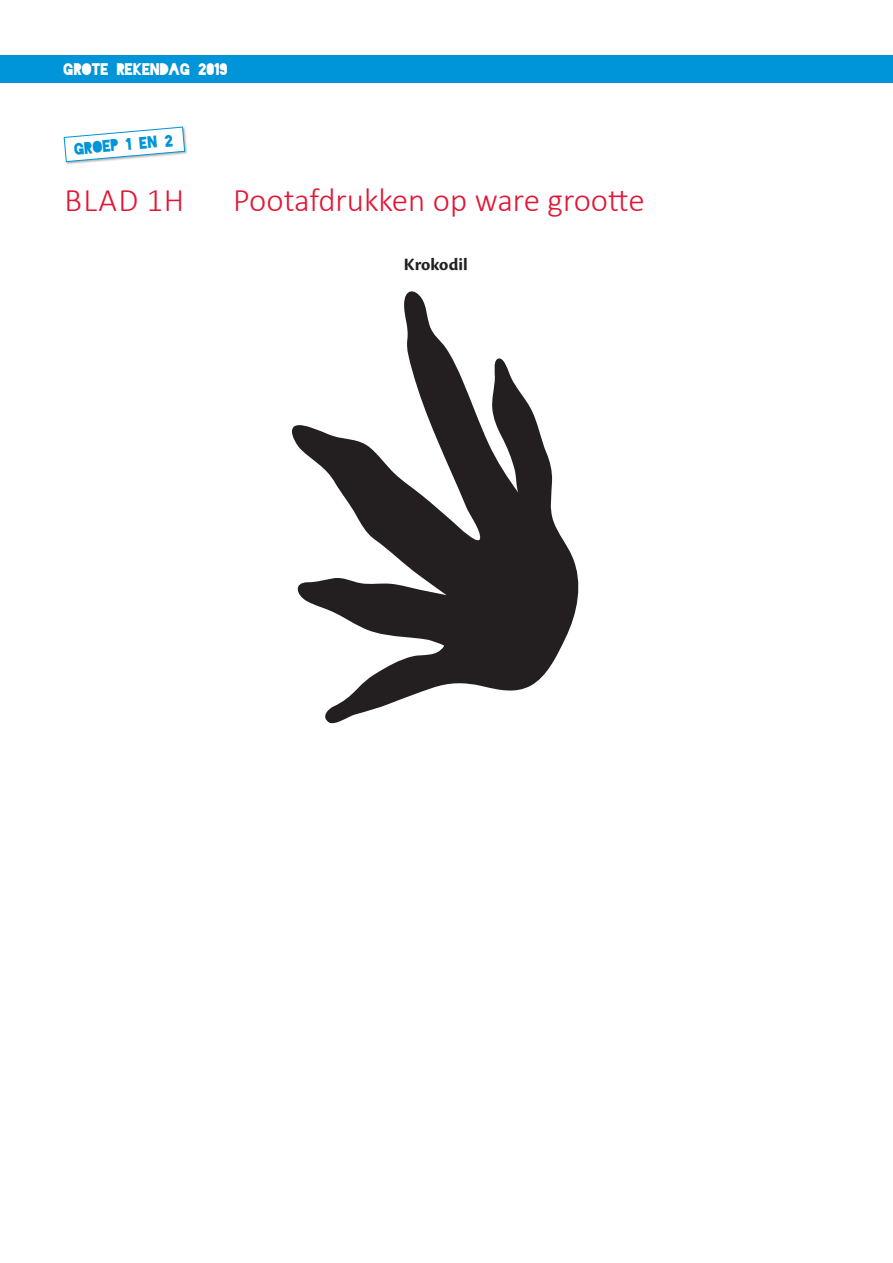
<style>
.page{position:relative;width:893px;height:1263px;background:#fff}
.page>*{position:absolute;margin:0;border:0;box-sizing:border-box;transform-origin:0 0}
.Plat{font:300 33px "Calibri";color:#e21736}
.Plat-2{font:700 18px "Cronos Pro";color:#231f20}
.Plat-3{font:15.75px "Blackout Midnight";color:#fff}
.Plat-4{font:15.75px "Blackout Midnight";color:#0095d9}
</style>
<div class="page">
<div style="left:0;top:55px;width:893px;height:27px;background:#0095d9"></div>
<div style="left:63px;top:126px;width:125px;height:39px;background:#231f20;opacity:.35"></div>
<svg style="left:63px;top:126px;width:122px;height:36px"></svg>
<svg style="left:292px;top:291px;width:287px;height:433px"></svg>
<p class="Plat-3" style="left:64px;top:62px;width:166px">GROTE REKENDAG 2019</p>
<p class="Plat-4" style="left:74px;top:142px;width:101px;rotate:-5deg">GROEP 1 EN 2</p>
<p class="Plat" style="left:64px;top:180px;width:121px">BLAD 1H</p>
<p class="Plat" style="left:233px;top:180px;width:413px">Pootafdrukken op ware grootte</p>
<p class="Plat-2" style="left:404px;top:254px;width:65px">Krokodil</p>
</div>
